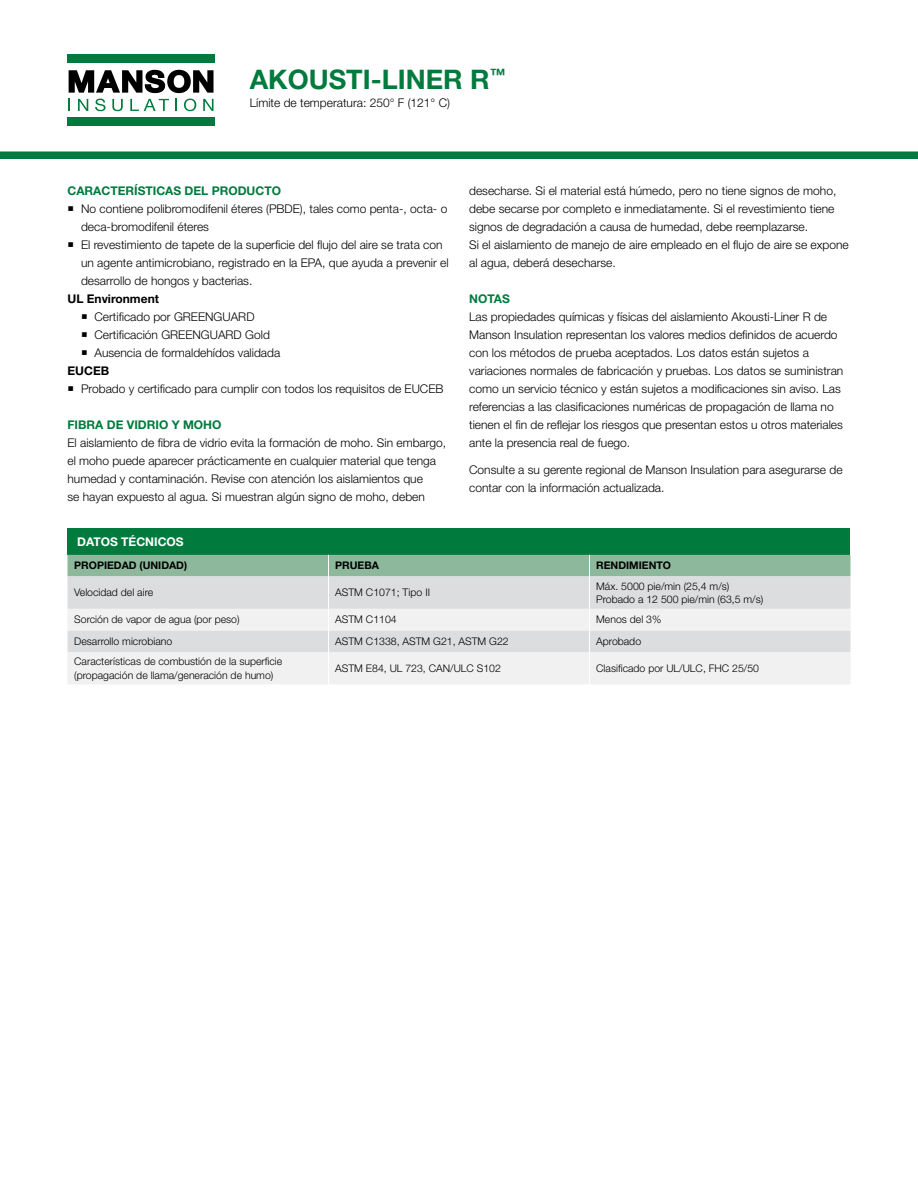
<style>
.page{position:relative;width:918px;height:1188px;background:#fff}
.page>*{position:absolute;margin:0;border:0;box-sizing:border-box;transform-origin:0 0}
.t1{font:700 27px "Helvetica Neue LT Std";color:#007a3d}
.t2{font:300 12px/18px "Helvetica Neue LT Std";color:#000}
.t3{font:700 12px "Helvetica Neue LT Std";color:#007a3d}
.t4{font:700 12px "Helvetica Neue LT Std";color:#000}
.t5{font:700 12px "Helvetica Neue LT Std";color:#fff}
.t6{font:300 10.5px/13.5px "Helvetica Neue LT Std";color:#000}
.t7{font:700 10.5px "Helvetica Neue LT Std";color:#000}
</style>
<div class="page">
<div style="left:0;top:151px;width:918px;height:8px;background:#007a3d"></div>
<div style="left:68px;top:528px;width:782px;height:27px;background:#007a3d"></div>
<div style="left:68px;top:576px;width:782px;height:33px;background:#dcddde"></div>
<svg style="left:68px;top:609px;width:782px;height:75px;fill:#f1f1f2"></svg>
<div style="left:68px;top:555px;width:782px;height:21px;background:#8db89b"></div>
<hr style="left:328px;top:576px;width:1px;height:33px;background:#fff">
<hr style="left:589px;top:576px;width:1px;height:33px;background:#fff">
<svg style="left:328px;top:609px;width:1px;height:43px"></svg>
<svg style="left:589px;top:609px;width:1px;height:43px"></svg>
<hr style="left:328px;top:652px;width:1px;height:32px;background:#fff">
<hr style="left:589px;top:652px;width:1px;height:32px;background:#fff">
<div style="left:67px;top:54px;width:148px;height:8px;background:#007a3d"></div>
<div style="left:67px;top:117px;width:148px;height:8px;background:#007a3d"></div>
<svg style="left:69px;top:70px;width:145px;height:23px"></svg>
<svg style="left:69px;top:99px;width:1px;height:12px"></svg>
<svg style="left:78px;top:99px;width:10px;height:12px"></svg>
<svg style="left:95px;top:99px;width:11px;height:12px"></svg>
<svg style="left:112px;top:99px;width:11px;height:12px"></svg>
<svg style="left:130px;top:99px;width:39px;height:12px"></svg>
<svg style="left:175px;top:99px;width:2px;height:12px"></svg>
<svg style="left:184px;top:99px;width:12px;height:12px"></svg>
<svg style="left:203px;top:99px;width:11px;height:12px"></svg>
<h1 class="t1" style="left:250px;top:62px;width:257px">AKOUSTI-LINER R<sup>™</sup></h1>
<p class="t2" style="left:250px;top:93px;width:202px">Límite de temperatura: 250° F (121° C)</p>
<p class="t3" style="left:68px;top:184px;width:215px">CARACTERÍSTICAS DEL PRODUCTO</p>
<p class="t2" style="left:81px;top:200px;width:369px">No contiene polibromodifenil éteres (PBDE), tales como penta-, octa- o deca-bromodifenil éteres<br>El revestimiento de tapete de la superficie del flujo del aire se trata con un agente antimicrobiano, registrado en la EPA, que ayuda a prevenir el desarrollo de hongos y bacterias.</p>
<p class="t4" style="left:68px;top:292px;width:93px">UL Environment</p>
<p class="t2" style="left:94px;top:308px;width:187px">Certificado por GREENGUARD<br>Certificación GREENGUARD Gold<br>Ausencia de formaldehídos validada</p>
<p class="t4" style="left:68px;top:364px;width:43px">EUCEB</p>
<p class="t2" style="left:81px;top:380px;width:364px">Probado y certificado para cumplir con todos los requisitos de EUCEB</p>
<p class="t3" style="left:68px;top:418px;width:155px">FIBRA DE VIDRIO Y MOHO</p>
<p class="t2" style="left:68px;top:434px;width:380px">El aislamiento de fibra de vidrio evita la formación de moho. Sin embargo, el moho puede aparecer prácticamente en cualquier material que tenga humedad y contaminación. Revise con atención los aislamientos que<br>se hayan expuesto al agua. Si muestran algún signo de moho, deben</p>
<p class="t2" style="left:469px;top:182px;width:381px">desecharse. Si el material está húmedo, pero no tiene signos de moho, debe secarse por completo e inmediatamente. Si el revestimiento tiene signos de degradación a causa de humedad, debe reemplazarse.<br>Si el aislamiento de manejo de aire empleado en el flujo de aire se expone al agua, deberá desecharse.</p>
<p class="t3" style="left:469px;top:292px;width:42px">NOTAS</p>
<p class="t2" style="left:469px;top:308px;width:376px">Las propiedades químicas y físicas del aislamiento Akousti-Liner R de Manson Insulation representan los valores medios definidos de acuerdo con los métodos de prueba aceptados. Los datos están sujetos a variaciones normales de fabricación y pruebas. Los datos se suministran como un servicio técnico y están sujetos a modificaciones sin aviso. Las referencias a las clasificaciones numéricas de propagación de llama no tienen el fin de reflejar los riesgos que presentan estos u otros materiales ante la presencia real de fuego.</p>
<p class="t2" style="left:469px;top:461px;width:375px">Consulte a su gerente regional de Manson Insulation para asegurarse de contar con la información actualizada.</p>
<p class="t5" style="left:77px;top:534px;width:108px">DATOS TÉCNICOS</p>
<p class="t7" style="left:74px;top:559px;width:114px">PROPIEDAD (UNIDAD)</p>
<p class="t7" style="left:335px;top:559px;width:45px">PRUEBA</p>
<p class="t7" style="left:596px;top:559px;width:76px">RENDIMIENTO</p>
<p class="t6" style="left:74px;top:586px;width:80px">Velocidad del aire</p>
<p class="t6" style="left:335px;top:586px;width:96px">ASTM C1071; Tipo II</p>
<p class="t6" style="left:596px;top:579px;width:169px">Máx. 5000 pie/min (25,4 m/s)<br>Probado a 12 500 pie/min (63,5 m/s)</p>
<p class="t6" style="left:74px;top:613px;width:167px">Sorción de vapor de agua (por peso)</p>
<p class="t6" style="left:335px;top:613px;width:63px">ASTM C1104</p>
<p class="t6" style="left:596px;top:613px;width:67px">Menos del 3%</p>
<p class="t6" style="left:74px;top:634px;width:100px">Desarrollo microbiano</p>
<p class="t6" style="left:335px;top:634px;width:175px">ASTM C1338, ASTM G21, ASTM G22</p>
<p class="t6" style="left:596px;top:634px;width:46px">Aprobado</p>
<p class="t6" style="left:74px;top:655px;width:210px">Características de combustión de la superficie (propagación de llama/generación de humo)</p>
<p class="t6" style="left:335px;top:661px;width:167px">ASTM E84, UL 723, CAN/ULC S102</p>
<p class="t6" style="left:596px;top:661px;width:164px">Clasificado por UL/ULC, FHC 25/50</p>
</div>
